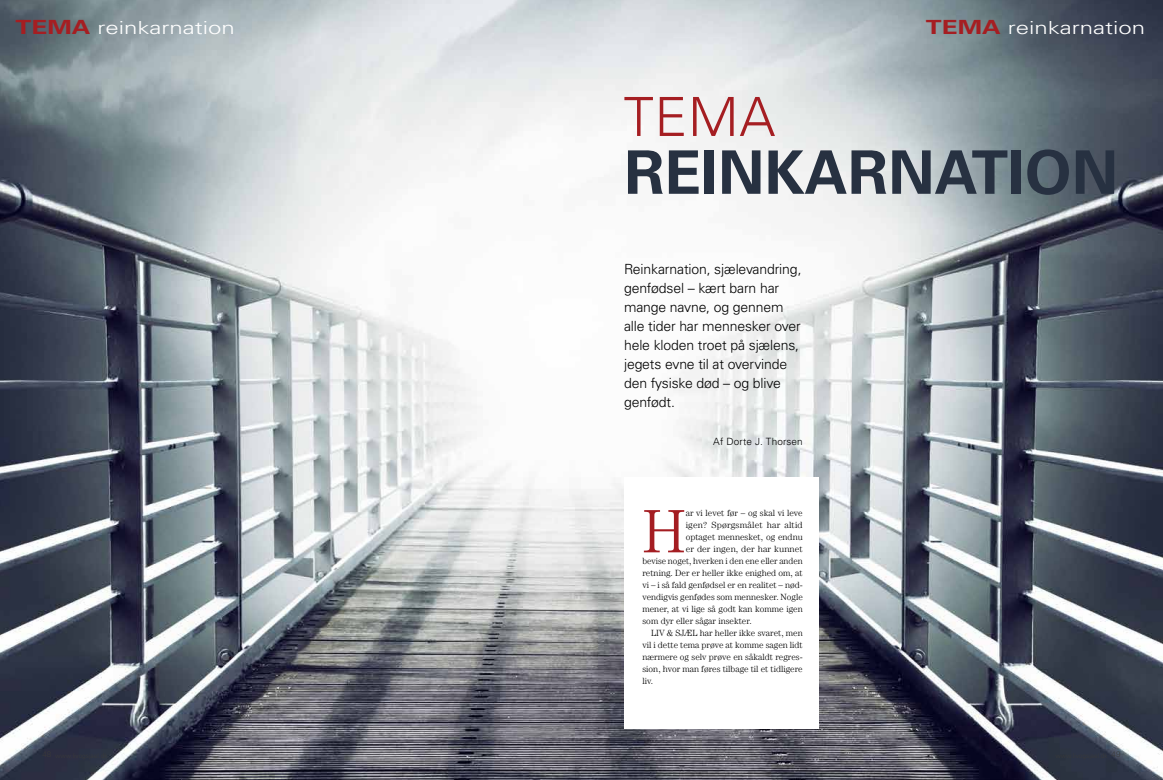
<style>
.page{position:relative;width:1163px;height:780px;background:#fff}
.page>*{position:absolute;margin:0;border:0;box-sizing:border-box;transform-origin:0 0}
.t1{font:300 61.3px "Century";color:#a41d22}
.t2{font:700 60px "Univers LT Std";color:#273141}
.t3{font:300 54px "Univers LT Std";color:#a51e22}
.t4{font:300 18px "Univers LT Std";color:#fff;scale:1.33 1}
.t5{font:300 14px/19px "Univers LT Std";letter-spacing:-.01em;color:#000}
.t6{font:300 10px "Univers LT Std";letter-spacing:.01em;color:#000}
.t7{font:300 9px "Century";color:#000}
.t8{font:300 9px "Century";letter-spacing:.02em;color:#000}
.s1{font-weight:700;font-size:19.5px;color:#a51e22}
</style>
<div class="page">
<img style="left:0;top:0;width:1162px;height:780px">
<div style="left:624px;top:478px;width:194px;height:251px;background:#fff"></div>
<h3 class="t4" style="left:16px;top:16px;width:166px"><span class="s1">TEMA</span> reinkarnation</h3>
<h3 class="t4" style="left:925px;top:16px;width:166px"><span class="s1">TEMA</span> reinkarnation</h3>
<h3 class="t3" style="left:623px;top:84px;width:153px">TEMA</h3>
<h2 class="t2" style="left:624px;top:137px;width:495px">REINKARNATION</h2>
<h3 class="t5" style="left:624px;top:259px;width:179px">Reinkarnation, sjælevandring, genfødsel – kært barn har mange navne, og gennem alle tider har mennesker over hele kloden troet på sjælens, jegets evne til at overvinde den fysiske død – og blive genfødt.</h3>
<p class="t6" style="left:713px;top:435px;width:91px">Af Dorte J. Thorsen</p>
<h1 class="t1" style="left:642px;top:496px;width:45px">H</h1>
<p class="t7" style="left:685px;top:508px;width:118px">ar vi levet før – og skal vi leve</p>
<p class="t8" style="left:685px;top:520px;width:118px">igen? Spørgsmålet har altid</p>
<p class="t7" style="left:685px;top:532px;width:118px">optaget mennesket, og endnu</p>
<p class="t7" style="left:685px;top:544px;width:119px">er der ingen, der har kunnet</p>
<p class="t7" style="left:642px;top:556px;width:162px">bevise noget, hverken i den ene eller anden</p>
<p class="t7" style="left:642px;top:568px;width:162px">retning. Der er heller ikke enighed om, at</p>
<p class="t7" style="left:642px;top:580px;width:162px">vi – i så fald genfødsel er en realitet – nød-</p>
<p class="t7" style="left:642px;top:592px;width:162px">vendigvis genfødes som mennesker. Nogle</p>
<p class="t7" style="left:642px;top:604px;width:162px">mener, at vi lige så godt kan komme igen</p>
<p class="t7" style="left:642px;top:616px;width:111px">som dyr eller sågar insekter.</p>
<p class="t7" style="left:651px;top:628px;width:153px">LIV &amp; SJÆL har heller ikke svaret, men</p>
<p class="t7" style="left:642px;top:640px;width:162px">vil i dette tema prøve at komme sagen lidt</p>
<p class="t7" style="left:642px;top:652px;width:162px">nærmere og selv prøve en såkaldt regres-</p>
<p class="t7" style="left:642px;top:664px;width:162px">sion, hvor man føres tilbage til et tidligere</p>
<p class="t7" style="left:642px;top:676px;width:12px">liv.</p>
</div>
